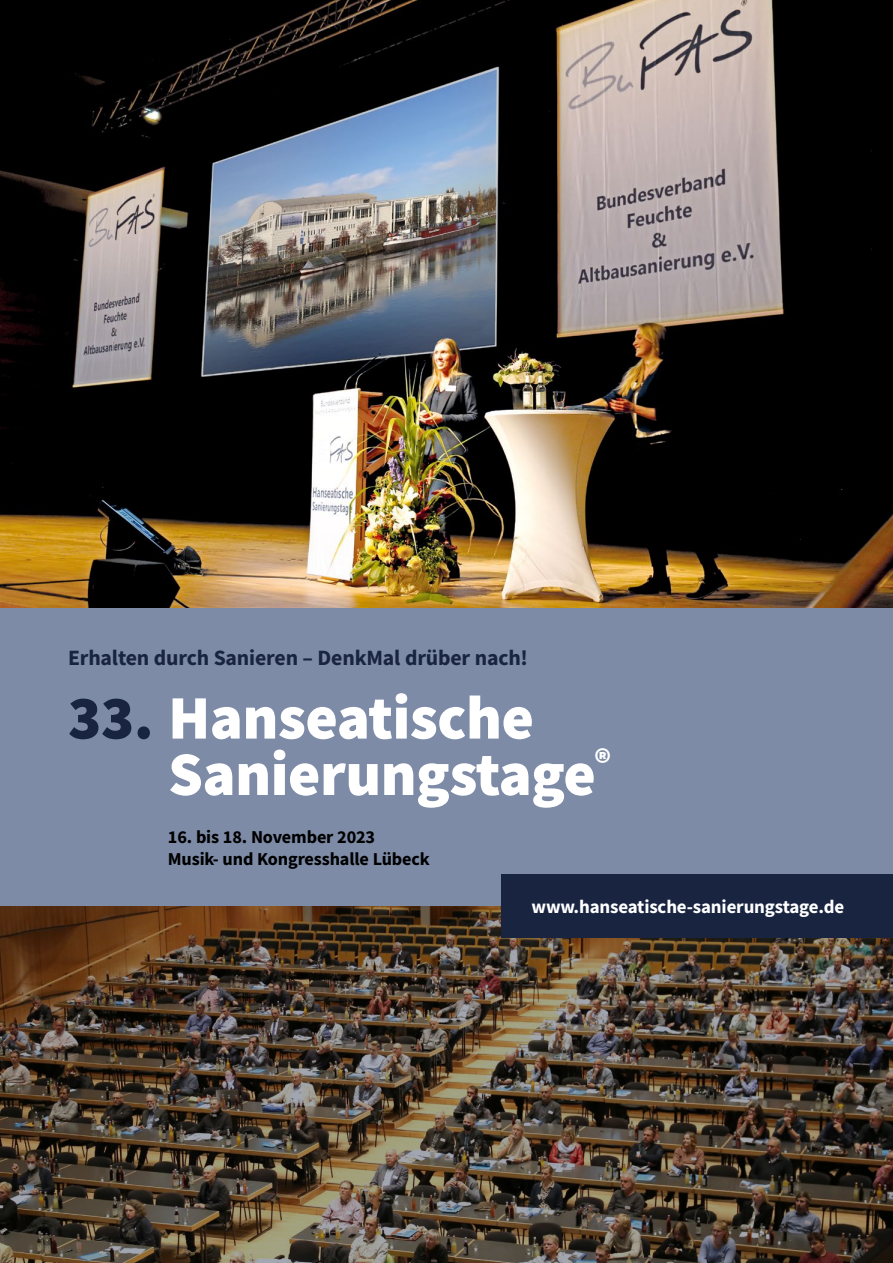
<style>
.page{position:relative;width:893px;height:1263px;background:#fff}
.page>*{position:absolute;margin:0;border:0;box-sizing:border-box;transform-origin:0 0}
.t1{font:900 61.8px/56.4px "Source Sans Pro";letter-spacing:-.01em;color:#fff}
.t2{font:700 21.9px "Source Sans Pro";letter-spacing:-.01em;color:#192441}
.t3{font:700 18.9px "Source Sans Pro";letter-spacing:-.01em;color:#fff}
.t4{font:700 18.15px/21.9px "Source Sans Pro";letter-spacing:-.01em;color:#000}
.s1{color:#192441}
</style>
<div class="page">
<div style="left:0;top:608px;width:893px;height:298px;background:#7d8ba7"></div>
<img style="left:0;top:0;width:893px;height:608px">
<img style="left:0;top:906px;width:893px;height:357px">
<div style="left:501px;top:874px;width:392px;height:64px;background:#192441"></div>
<p class="t2" style="left:68px;top:643px;width:461px">Erhalten durch Sanieren – DenkMal drüber nach!</p>
<h1 class="t1" style="left:168px;top:689px;width:445px;text-indent:-100px"><span class="s1">33.</span> Hanseatische<br>Sanierungstage<sup>®</sup></h1>
<p class="t4" style="left:168px;top:825px;width:263px">16. bis 18. November 2023<br>Musik- und Kongresshalle Lübeck</p>
<p class="t3" style="left:531px;top:894px;width:314px">www.hanseatische-sanierungstage.de</p>
</div>
